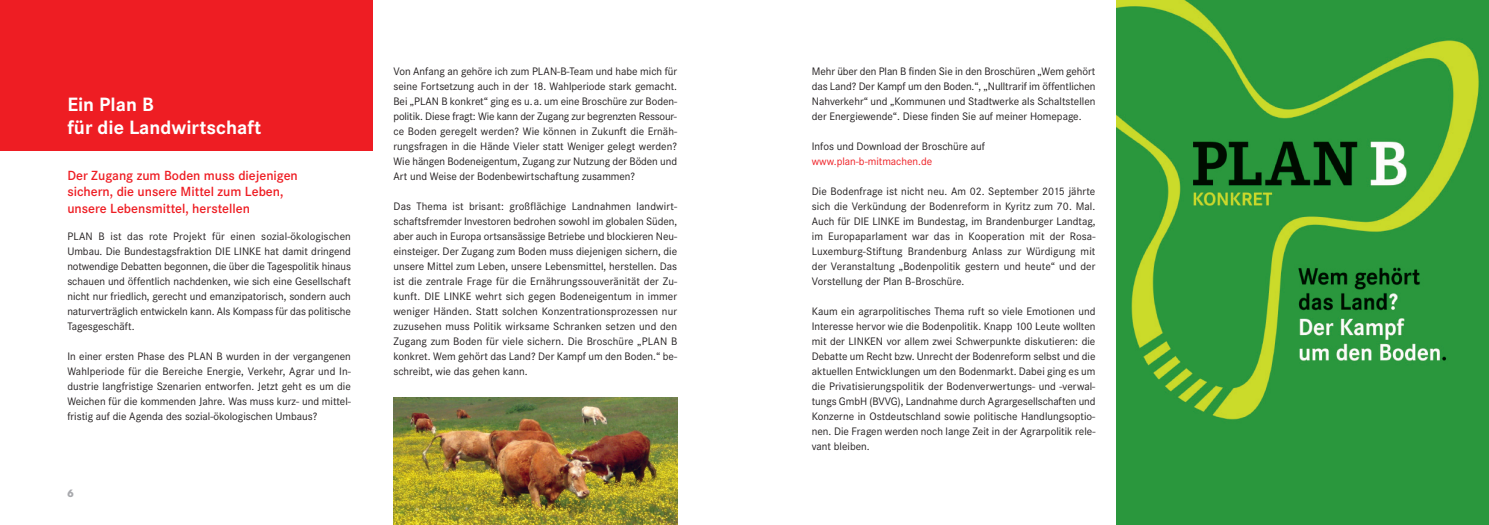
<style>
.page{position:relative;width:1489px;height:525px;background:#fff}
.page>*{position:absolute;margin:0;border:0;box-sizing:border-box;transform-origin:0 0}
.t1{font:700 20px/22.5px "Corporate S";color:#fff}
.t2{font:600 13.75px/16.2px "Corporate S";color:#ee1d23}
.t3{font:11.25px/15px "Corporate S";color:#231f20;text-align:justify}
.t4{font:11.25px "Corporate S";color:#ee1d23}
.t5{font:800 11.25px "Corporate S";color:#a8a9ad}
</style>
<div class="page">
<div style="left:0;top:0;width:372px;height:150px;background:#ee1d23"></div>
<img style="left:1116px;top:0;width:372px;height:524px">
<img style="left:393px;top:397px;width:284px;height:127px">
<h1 class="t1" style="left:67px;top:93px;width:195px">Ein Plan B<br>für die Landwirtschaft</h1>
<p class="t2" style="left:67px;top:167px;width:232px">Der Zugang zum Boden muss diejenigen sichern, die unsere Mittel zum Leben, unsere Lebensmittel, herstellen</p>
<p class="t3" style="left:67px;top:229px;width:285px">PLAN B ist das rote Projekt für einen sozial-ökologischen Umbau. Die Bundestagsfraktion DIE LINKE hat damit dringend notwendige Debatten begonnen, die über die Tagespolitik hinaus schauen und öffentlich nachdenken, wie sich eine Gesellschaft nicht nur friedlich, gerecht und emanzipatorisch, sondern auch naturverträglich entwickeln kann. Als Kompass für das politische Tagesgeschäft.</p>
<p class="t3" style="left:67px;top:348px;width:285px">In einer ersten Phase des PLAN B wurden in der vergangenen Wahlperiode für die Bereiche Energie, Verkehr, Agrar und In&shy;dustrie langfristige Szenarien entworfen. Jetzt geht es um die Weichen für die kommenden Jahre. Was muss kurz- und mittel&shy;fristig auf die Agenda des sozial-ökologischen Umbaus?</p>
<p class="t5" style="left:67px;top:486px;width:8px">6</p>
<p class="t3" style="left:393px;top:63px;width:285px">Von Anfang an gehöre ich zum PLAN-B-Team und habe mich für seine Fortsetzung auch in der 18. Wahlperiode stark gemacht.<br>Bei „PLAN B konkret“ ging es u.a. um eine Broschüre zur Boden&shy;politik. Diese fragt: Wie kann der Zugang zur begrenzten Ressour&shy;ce Boden geregelt werden? Wie können in Zukunft die Ernäh&shy;rungsfragen in die Hände Vieler statt Weniger gelegt werden?<br>Wie hängen Bodeneigentum, Zugang zur Nutzung der Böden und Art und Weise der Bodenbewirtschaftung zusammen?</p>
<p class="t3" style="left:393px;top:198px;width:285px">Das Thema ist brisant: großflächige Landnahmen landwirt&shy;schaftsfremder Investoren bedrohen sowohl im globalen Süden, aber auch in Europa ortsansässige Betriebe und blockieren Neu&shy;einsteiger. Der Zugang zum Boden muss diejenigen sichern, die unsere Mittel zum Leben, unsere Lebensmittel, herstellen. Das ist die zentrale Frage für die Ernährungssouveränität der Zu&shy;kunft. DIE LINKE wehrt sich gegen Bodeneigentum in immer weniger Händen. Statt solchen Konzentrationsprozessen nur zuzusehen muss Politik wirksame Schranken setzen und den Zugang zum Boden für viele sichern. Die Broschüre „PLAN B konkret. Wem gehört das Land? Der Kampf um den Boden.“ be&shy;schreibt, wie das gehen kann.</p>
<p class="t3" style="left:811px;top:63px;width:285px">Mehr über den Plan B finden Sie in den Broschüren „Wem gehört das Land? Der Kampf um den Boden.“, „Nulltrarif im öffentlichen Nahverkehr“ und „Kommunen und Stadtwerke als Schaltstellen der Energiewende“. Diese finden Sie auf meiner Homepage.</p>
<p class="t3" style="left:811px;top:138px;width:174px">Infos und Download der Broschüre auf</p>
<p class="t4" style="left:811px;top:154px;width:122px">www.plan-b-mitmachen.de</p>
<p class="t3" style="left:811px;top:183px;width:285px">Die Bodenfrage ist nicht neu. Am 02. September 2015 jährte sich die Verkündung der Bodenreform in Kyritz zum 70. Mal.<br>Auch für DIE LINKE im Bundestag, im Brandenburger Landtag, im Europaparlament war das in Kooperation mit der Rosa-Luxemburg-Stiftung Brandenburg Anlass zur Würdigung mit der Veranstaltung „Bodenpolitik gestern und heute“ und der Vorstellung der Plan B-Broschüre.</p>
<p class="t3" style="left:811px;top:303px;width:285px">Kaum ein agrarpolitisches Thema ruft so viele Emotionen und Interesse hervor wie die Bodenpolitik. Knapp 100 Leute wollten mit der LINKEN vor allem zwei Schwerpunkte diskutieren: die Debatte um Recht bzw. Unrecht der Bodenreform selbst und die aktuellen Entwicklungen um den Bodenmarkt. Dabei ging es um die Privatisierungspolitik der Bodenverwertungs- und -verwal&shy;tungs GmbH (BVVG), Landnahme durch Agrargesellschaften und Konzerne in Ostdeutschland sowie politische Handlungsoptio&shy;nen. Die Fragen werden noch lange Zeit in der Agrarpolitik rele&shy;vant bleiben.</p>
</div>
